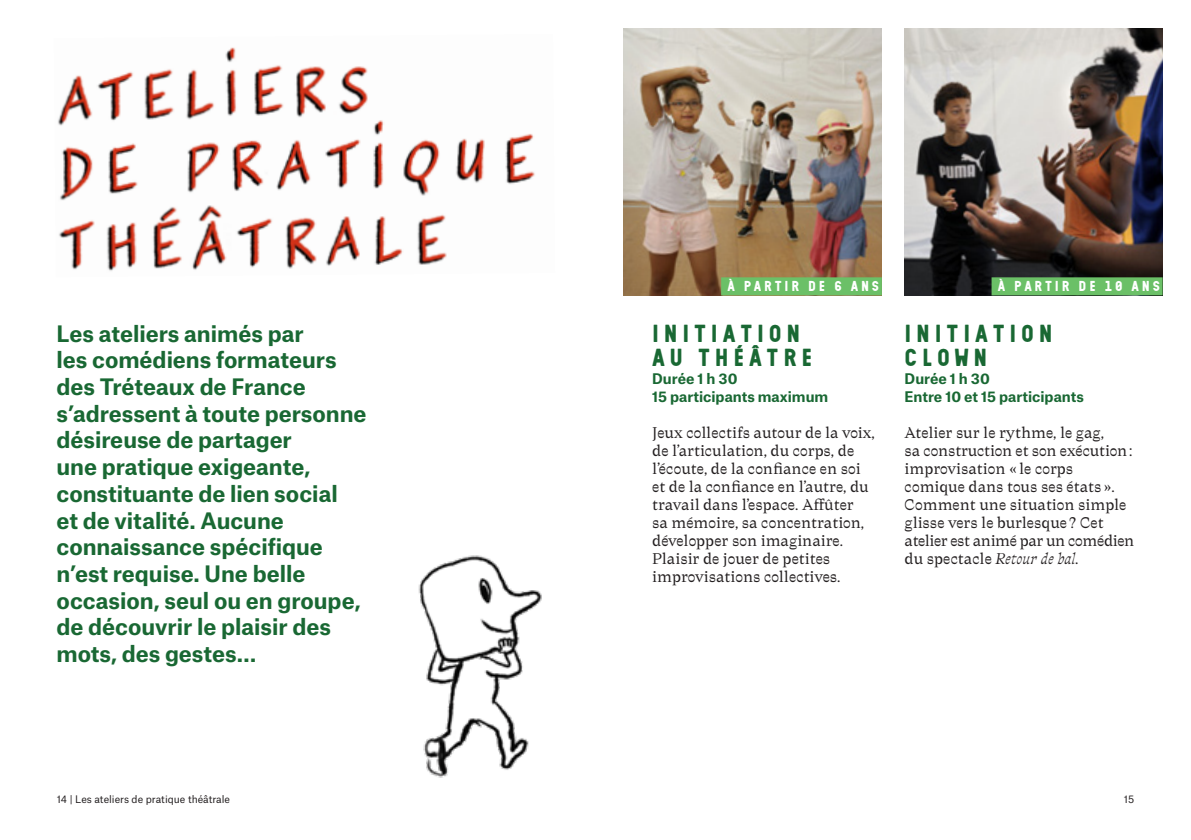
<style>
.page{position:relative;width:1191px;height:840px;background:#fff}
.page>*{position:absolute;margin:0;border:0;box-sizing:border-box;transform-origin:0 0}
.t1{font:24px/24px "Epiceum";letter-spacing:.2em;color:#196833}
.t2{font:700 21.6px/26.6px "Atlas Grotesk";color:#196833}
.t3{font:15px/18px "Traulha Jornau";color:#231f20}
.t4{font:700 14px/18px "Atlas Grotesk";color:#196833}
.t5{font:14px "Epiceum";letter-spacing:.2em;color:#fff}
.t6{font:10px "Atlas Grotesk";color:#231f20}
.s1{font-family:"Traulha Italica"}
</style>
<div class="page">
<img style="left:904px;top:28px;width:258px;height:267px">
<img style="left:624px;top:28px;width:258px;height:267px">
<div style="left:721px;top:277px;width:161px;height:18px;background:#6bc067"></div>
<div style="left:991px;top:277px;width:171px;height:18px;background:#6bc067"></div>
<img style="left:58px;top:47px;width:477px;height:224px">
<img style="left:418px;top:555px;width:124px;height:223px">
<p class="t5" style="left:727px;top:279px;width:153px">À PARTIR DE 6 ANS</p>
<p class="t5" style="left:998px;top:279px;width:163px">À PARTIR DE 10 ANS</p>
<p class="t2" style="left:57px;top:318px;width:312px">Les ateliers animés par<br>les comédiens formateurs des Tréteaux de France s’adressent à toute personne désireuse de partager<br>une pratique exigeante, constituante de lien social<br>et de vitalité. Aucune connaissance spécifique n’est requise. Une belle occasion, seul ou en groupe, de découvrir le plaisir des mots, des gestes…</p>
<h1 class="t1" style="left:652px;top:321px;width:162px">INITIATION<br>AU THÉÂTRE</h1>
<p class="t4" style="left:652px;top:368px;width:178px">Durée 1 h 30<br>15 participants maximum</p>
<p class="t3" style="left:652px;top:424px;width:224px">Jeux collectifs autour de la voix, de l’articulation, du corps, de l’écoute, de la confiance en soi et de la confiance en l’autre, du travail dans l’espace. Affûter<br>sa mémoire, sa concentration, développer son imaginaire.<br>Plaisir de jouer de petites improvisations collectives.</p>
<h1 class="t1" style="left:904px;top:321px;width:150px">INITIATION<br>CLOWN</h1>
<p class="t4" style="left:904px;top:368px;width:181px">Durée 1 h 30<br>Entre 10 et 15 participants</p>
<p class="t3" style="left:904px;top:424px;width:231px">Atelier sur le rythme, le gag,<br>sa construction et son exécution : improvisation « le corps comique dans tous ses états ».<br>Comment une situation simple glisse vers le burlesque ? Cet atelier est animé par un comédien du spectacle <span class="s1">Retour de bal</span>.</p>
<p class="t6" style="left:57px;top:790px;width:175px">14 | Les ateliers de pratique théâtrale</p>
<p class="t6" style="left:1123px;top:790px;width:12px">15</p>
</div>
